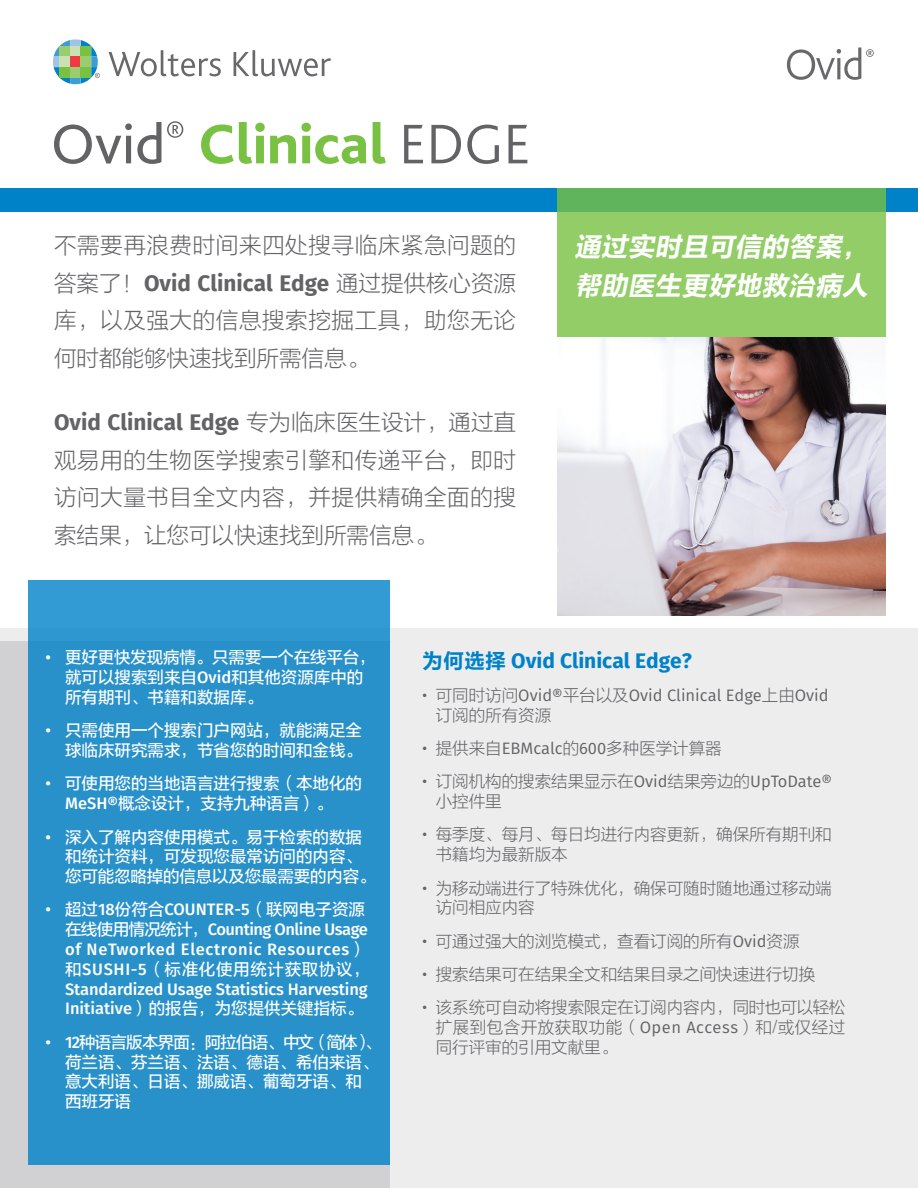
<style>
.page{position:relative;width:918px;height:1188px;background:#fff}
.page>*{position:absolute;margin:0;border:0;box-sizing:border-box;transform-origin:0 0}
.t1{font:italic 27px/39px "FZLTCHJW GB1 0";color:#fff}
.t2{font:22.5px/37.5px "FZLTXHJW GB1 0";letter-spacing:.03em;color:#636366;text-align:justify}
.t3{font:700 21px "Fira Sans";color:#0082c8}
.t4{font:16.5px/19.8px "FZLTZHUNHK GBK1 0";color:#fff}
.t5{font:16.5px/19.8px "FZLTXHJW GB1 0";color:#636366}
.t6{font:500 16.5px/19.8px "Fira Sans";letter-spacing:-.01em;color:#fff}
.t7{font:16.5px/19.8px "Fira Sans";color:#636366}
.s1{font-family:"Fira Sans";font-weight:700}
.s2{font-family:"Fira Sans";font-weight:500}
.s3{font-family:"FZLTZHUNHK GBK1 0";font-weight:400}
.s4{font-family:"FZLTCHJW GB1 0";font-weight:400}
.s5{font-family:"FZLTXHJW GB1 0"}
.s6{font-family:"Fira Sans"}
</style>
<div class="page">
<div style="left:0;top:188px;width:918px;height:24px;background:#0082c8"></div>
<svg style="left:557px;top:188px;width:329px;height:150px;background:#8bc865"></svg>
<div style="left:0;top:629px;width:918px;height:559px;background:#ededee"></div>
<div style="left:0;top:641px;width:390px;height:547px;background:#d1d1d3"></div>
<div style="left:29px;top:580px;width:361px;height:584px;background:#2991ca"></div>
<svg style="left:53px;top:39px;width:47px;height:45px"></svg>
<svg style="left:109px;top:50px;width:112px;height:26px"></svg>
<svg style="left:234px;top:50px;width:97px;height:26px"></svg>
<svg style="left:787px;top:47px;width:87px;height:33px"></svg>
<img style="left:557px;top:338px;width:329px;height:277px">
<svg style="left:404px;top:125px;width:123px;height:39px"></svg>
<svg style="left:201px;top:122px;width:185px;height:42px"></svg>
<svg style="left:54px;top:121px;width:129px;height:43px"></svg>
<p class="t2" style="left:54px;top:227px;width:463px">不需要再浪费时间来四处搜寻临床紧急问题的答案了！<span class="s1">Ovid Clinical Edge</span> 通过提供核心资源库，以及强大的信息搜索挖掘工具，助您无论何时都能够快速找到所需信息。</p>
<p class="t2" style="left:54px;top:404px;width:463px"><span class="s1">Ovid Clinical Edge</span> 专为临床医生设计，通过直观易用的生物医学搜索引擎和传递平台，即时访问大量书目全文内容，并提供精确全面的搜索结果，让您可以快速找到所需信息。</p>
<p class="t1" style="left:574px;top:228px;width:301px">通过实时且可信的答案，帮助医生更好地救治病人</p>
<p class="t4" style="left:65px;top:648px;width:312px;text-indent:-19px"><span class="s2">•</span> 更好更快发现病情。只需要一个在线平台，就可以搜索到来自<span class="s2">Ovid</span>和其他资源库中的所有期刊、书籍和数据库。</p>
<p class="t4" style="left:46px;top:721px;width:318px;text-align:right"><span class="s2">•</span> 只需使用一个搜索门户网站，就能满足全球临床研究需求，节省您的时间和金钱。</p>
<p class="t4" style="left:65px;top:774px;width:299px;text-indent:-19px"><span class="s2">•</span> 可使用您的当地语言进行搜索（本地化的<br><span class="s2">MeSH®</span>概念设计，支持九种语言）。</p>
<p class="t4" style="left:65px;top:827px;width:312px;text-indent:-19px"><span class="s2">•</span> 深入了解内容使用模式。易于检索的数据和统计资料，可发现您最常访问的内容、您可能忽略掉的信息以及您最需要的内容。</p>
<p class="t6" style="left:65px;top:899px;width:306px;text-indent:-19px">• <span class="s3">超过</span>18<span class="s3">份符合</span>COUNTER-5<span class="s3">（联网电子资源在线使用情况统计，</span>Counting Online Usage of NeTworked Electronic Resources<span class="s3">）和</span>SUSHI-5<span class="s3">（标准化使用统计获取协议，<br></span>Standardized Usage Statistics Harvesting<br>Initiative<span class="s3">）的报告，为您提供关键指标。</span></p>
<p class="t4" style="left:65px;top:1033px;width:318px;text-indent:-19px"><span class="s2">• 12</span>种语言版本界面：阿拉伯语、中文（简体）、荷兰语、芬兰语、法语、德语、希伯来语、意大利语、日语、挪威语、葡萄牙语、和西班牙语</p>
<p class="t3" style="left:422px;top:643px;width:271px"><span class="s4">为何选择</span> Ovid Clinical Edge?</p>
<p class="t7" style="left:436px;top:685px;width:394px;text-indent:-14px">• <span class="s5">可同时访问</span>Ovid®<span class="s5">平台以及</span>Ovid Clinical Edge<span class="s5">上由</span>Ovid<span class="s5">订阅的所有资源</span></p>
<p class="t5" style="left:422px;top:738px;width:301px"><span class="s6">•</span> 提供来自<span class="s6">EBMcalc</span>的<span class="s6">600</span>多种医学计算器</p>
<p class="t5" style="left:436px;top:772px;width:398px;text-indent:-14px"><span class="s6">•</span> 订阅机构的搜索结果显示在<span class="s6">Ovid</span>结果旁边的<span class="s6">UpToDate®</span>小控件里</p>
<p class="t5" style="left:436px;top:825px;width:398px;text-indent:-13px"><span class="s6">•</span> 每季度、每月、每日均进行内容更新，确保所有期刊和书籍均为最新版本</p>
<p class="t5" style="left:436px;top:878px;width:398px;text-indent:-13px"><span class="s6">•</span> 为移动端进行了特殊优化，确保可随时随地通过移动端访问相应内容</p>
<p class="t5" style="left:422px;top:931px;width:379px"><span class="s6">•</span> 可通过强大的浏览模式，查看订阅的所有<span class="s6">Ovid</span>资源</p>
<p class="t5" style="left:422px;top:964px;width:395px"><span class="s6">•</span> 搜索结果可在结果全文和结果目录之间快速进行切换</p>
<p class="t5" style="left:436px;top:998px;width:411px;text-align:justify;text-indent:-13px"><span class="s6">•</span> 该系统可自动将搜索限定在订阅内容内，同时也可以轻松扩展到包含开放获取功能（<span class="s6">Open Access</span>）和/或仅经过同行评审的引用文献里。</p>
</div>
